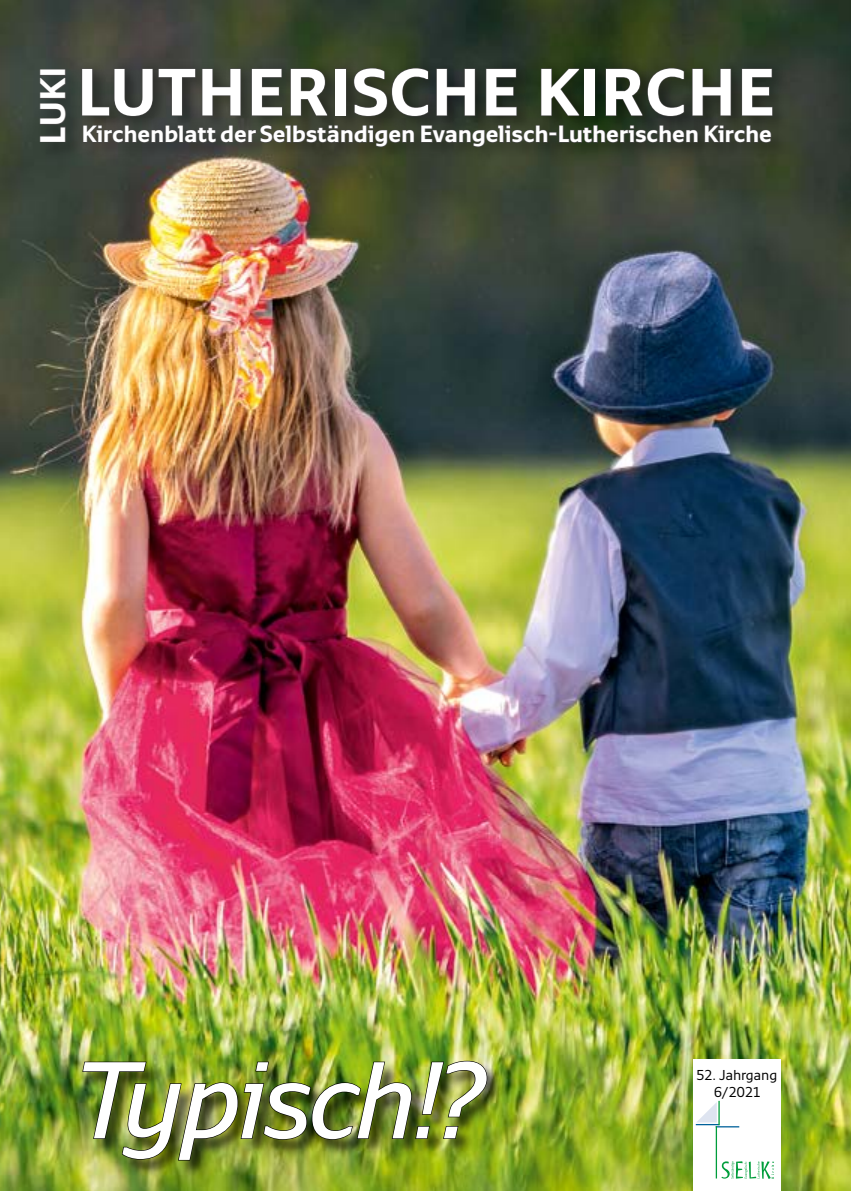
<style>
.page{position:relative;width:851px;height:1191px;background:#fff}
.page>*{position:absolute;margin:0;border:0;box-sizing:border-box;transform-origin:0 0}
.t1{font:italic 600 108px "Monitor";letter-spacing:-.03em;color:#fff}
.t2{font:700 66px "Monitor";letter-spacing:-.005em;color:#fff}
.t3{font:700 35.25px "Monitor";color:#fff}
.t4{font:700 23.25px "Monitor";letter-spacing:-.02em;color:#fff}
.t5{font:14.25px/17.1px "Monitor";letter-spacing:-.025em;color:#000;text-align:center}
</style>
<div class="page">
<img style="left:0;top:0;width:850px;height:1191px">
<div style="left:693px;top:1059px;width:87px;height:132px;background:#fff"></div>
<svg style="left:695px;top:1100px;width:44px;height:27px"></svg>
<hr style="left:715px;top:1126px;width:2px;height:52px;background:#009d3b">
<svg style="left:721px;top:1161px;width:52px;height:18px"></svg>
<div style="left:82px;top:68px;width:707px;height:96px;background:#000;opacity:.2"></div>
<div style="left:78px;top:59px;width:707px;height:65px;background:#000;opacity:.2"></div>
<svg style="left:82px;top:68px;width:159px;height:49px"></svg>
<svg style="left:251px;top:68px;width:32px;height:49px"></svg>
<svg style="left:289px;top:68px;width:39px;height:49px"></svg>
<div style="left:335px;top:68px;width:11px;height:48px;border:1px solid #494948"></div>
<svg style="left:353px;top:67px;width:76px;height:50px"></svg>
<svg style="left:435px;top:68px;width:41px;height:49px"></svg>
<svg style="left:485px;top:68px;width:32px;height:49px"></svg>
<svg style="left:540px;top:68px;width:40px;height:49px"></svg>
<div style="left:584px;top:68px;width:11px;height:48px;border:1px solid #494948"></div>
<svg style="left:604px;top:67px;width:81px;height:50px"></svg>
<svg style="left:691px;top:68px;width:40px;height:49px"></svg>
<svg style="left:740px;top:68px;width:33px;height:49px"></svg>
<svg style="left:82px;top:124px;width:616px;height:24px"></svg>
<svg style="left:704px;top:125px;width:68px;height:18px"></svg>
<div style="left:84px;top:1060px;width:420px;height:117px;background:#000;opacity:.65"></div>
<img style="left:82px;top:1060px;width:405px;height:101px">
<div style="left:39px;top:68px;width:43px;height:90px;background:#36413a"></div>
<svg style="left:40px;top:77px;width:26px;height:65px"></svg>
<div style="left:40px;top:69px;width:26px;height:7px;border:1px solid #494948"></div>
<h3 class="t3" style="left:31px;top:145px;width:73px;rotate:-90deg">LUKI</h3>
<h2 class="t2" style="left:76px;top:52px;width:700px">Lutherische Kirche</h2>
<p class="t4" style="left:81px;top:120px;width:692px">Kirchenblatt der Selbständigen Evangelisch-Lutherischen Kirche</p>
<h1 class="t1" style="left:74px;top:1033px;width:416px">Typisch!?</h1>
<p class="t5" style="left:696px;top:1066px;width:83px">52. Jahrgang<br>6/2021</p>
</div>
